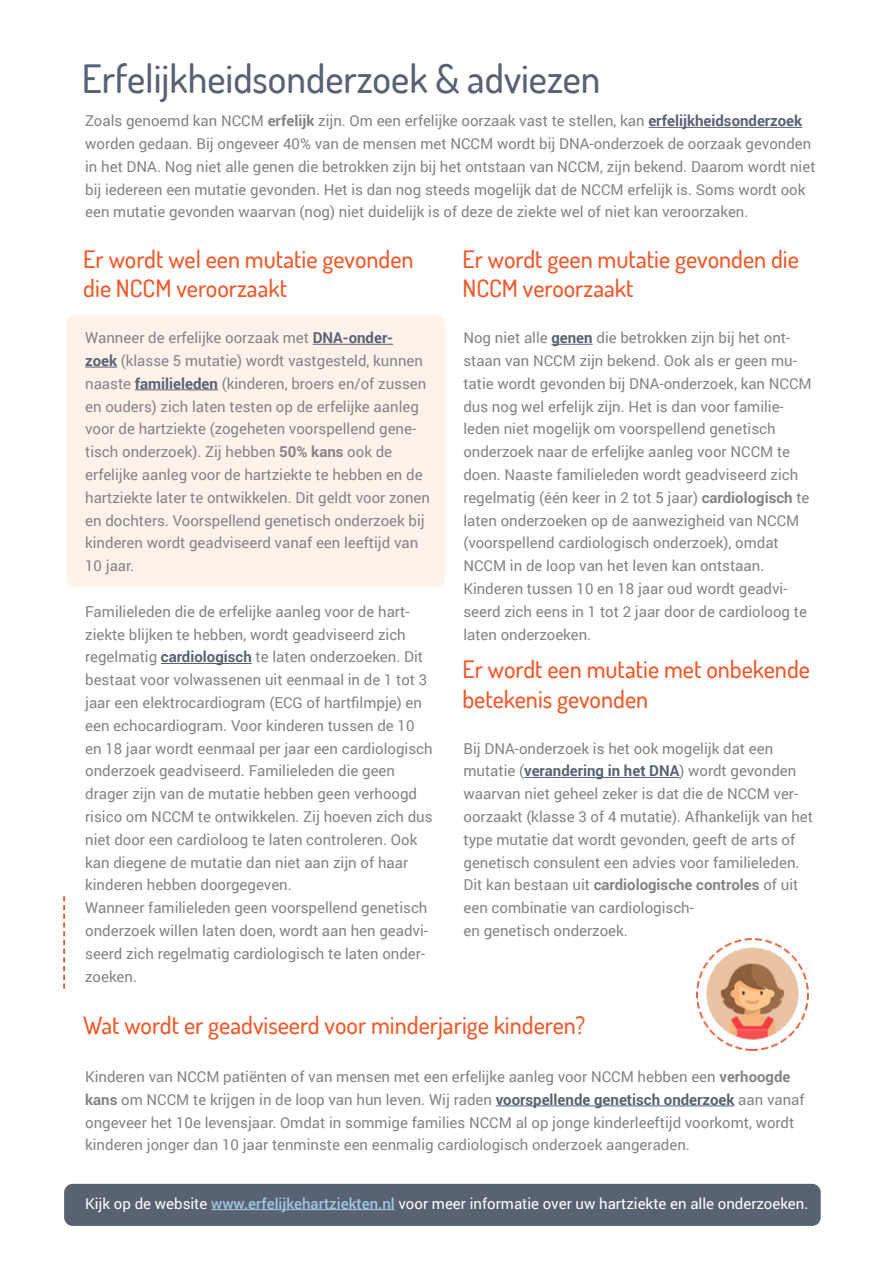
<style>
.page{position:relative;width:893px;height:1263px;background:#fff}
.page>*{position:absolute;margin:0;border:0;box-sizing:border-box;transform-origin:0 0}
.t1{font:500 39px "Dosis";color:#596273}
.t2{font:500 24px/29.4px "Dosis";color:#f1592a}
.t3{font:15px/22.8px "Roboto";color:#868288}
.t4{font:15px "Roboto";color:#fff}
.s1{font-weight:700}
.s2{font-weight:700;color:#596273}
.s3{font-weight:500;color:#a0c9dc}
</style>
<div class="page">
<div style="left:66px;top:315px;width:380px;height:272px;background:#fff2eb;border-radius:9px"></div>
<hr style="left:313px;top:344px;width:80px;height:1px;background:#596273">
<hr style="left:85px;top:367px;width:32px;height:1px;background:#596273">
<hr style="left:135px;top:389px;width:83px;height:1px;background:#596273">
<hr style="left:161px;top:663px;width:91px;height:1px;background:#596273">
<hr style="left:551px;top:344px;width:42px;height:1px;background:#596273">
<hr style="left:524px;top:777px;width:155px;height:1px;background:#596273">
<hr style="left:496px;top:1105px;width:238px;height:1px;background:#596273">
<hr style="left:648px;top:127px;width:154px;height:1px;background:#596273">
<svg style="left:63px;top:896px;width:2px;height:93px"></svg>
<img style="left:696px;top:938px;width:113px;height:113px">
<div style="left:64px;top:1184px;width:757px;height:42px;background:#596273;border-radius:9px"></div>
<hr style="left:211px;top:1209px;width:184px;height:1px;background:#a0c9dc">
<h1 class="t1" style="left:82px;top:53px;width:520px">Erfelijkheidsonderzoek &amp; adviezen</h1>
<p class="t3" style="left:85px;top:109px;width:732px">Zoals genoemd kan NCCM <span class="s1">erfelijk</span> zijn. Om een erfelijke oorzaak vast te stellen, kan <span class="s2">erfelijkheidsonderzoek </span>worden gedaan. Bij ongeveer 40% van de mensen met NCCM wordt bij DNA-onderzoek de oorzaak gevonden in het DNA. Nog niet alle genen die betrokken zijn bij het ontstaan van NCCM, zijn bekend. Daarom wordt niet bij iedereen een mutatie gevonden. Het is dan nog steeds mogelijk dat de NCCM erfelijk is. Soms wordt ook een mutatie gevonden waarvan (nog) niet duidelijk is of deze de ziekte wel of niet kan veroorzaken.</p>
<h2 class="t2" style="left:83px;top:243px;width:332px">Er wordt wel een mutatie gevonden die NCCM veroorzaakt</h2>
<h2 class="t2" style="left:462px;top:243px;width:338px">Er wordt geen mutatie gevonden die<br>NCCM veroorzaakt</h2>
<p class="t3" style="left:85px;top:326px;width:346px">Wanneer de erfelijke oorzaak met <span class="s2">DNA-onder-<br>zoek</span> (klasse 5 mutatie) wordt vastgesteld, kunnen naaste <span class="s2">familieleden</span> (kinderen, broers en/of zussen en ouders) zich laten testen op de erfelijke aanleg voor de hartziekte (zogeheten voorspellend gene&shy;tisch onderzoek). Zij hebben <span class="s1">50% kans</span> ook de erfelijke aanleg voor de hartziekte te hebben en de hartziekte later te ontwikkelen. Dit geldt voor zonen en dochters. Voorspellend genetisch onderzoek bij kinderen wordt geadviseerd vanaf een leeftijd van 10 jaar.</p>
<p class="t3" style="left:85px;top:599px;width:349px">Familieleden die de erfelijke aanleg voor de hart&shy;ziekte blijken te hebben, wordt geadviseerd zich regelmatig <span class="s2">cardiologisch</span> te laten onderzoeken. Dit bestaat voor volwassenen uit eenmaal in de 1 tot 3 jaar een elektrocardiogram (ECG of hartfilmpje) en een echocardiogram. Voor kinderen tussen de 10 en 18 jaar wordt eenmaal per jaar een cardiologisch onderzoek geadviseerd. Familieleden die geen drager zijn van de mutatie hebben geen verhoogd risico om NCCM te ontwikkelen. Zij hoeven zich dus niet door een cardioloog te laten controleren. Ook kan diegene de mutatie dan niet aan zijn of haar kinderen hebben doorgegeven.<br>Wanneer familieleden geen voorspellend genetisch onderzoek willen laten doen, wordt aan hen geadvi&shy;seerd zich regelmatig cardiologisch te laten onder&shy;zoeken.</p>
<p class="t3" style="left:463px;top:326px;width:350px">Nog niet alle <span class="s2">genen</span> die betrokken zijn bij het ont&shy;staan van NCCM zijn bekend. Ook als er geen mu&shy;tatie wordt gevonden bij DNA-onderzoek, kan NCCM dus nog wel erfelijk zijn. Het is dan voor familie&shy;leden niet mogelijk om voorspellend genetisch onderzoek naar de erfelijke aanleg voor NCCM te doen. Naaste familieleden wordt geadviseerd zich regelmatig (één keer in 2 tot 5 jaar) <span class="s1">cardiologisch</span> te laten onderzoeken op de aanwezigheid van NCCM (voorspellend cardiologisch onderzoek), omdat NCCM in de loop van het leven kan ontstaan.<br>Kinderen tussen 10 en 18 jaar oud wordt geadvi&shy;seerd zich eens in 1 tot 2 jaar door de cardioloog te laten onderzoeken.</p>
<h2 class="t2" style="left:462px;top:654px;width:349px">Er wordt een mutatie met onbekende betekenis gevonden</h2>
<p class="t3" style="left:463px;top:736px;width:351px">Bij DNA-onderzoek is het ook mogelijk dat een mutatie (<span class="s2">verandering in het DNA</span>) wordt gevonden waarvan niet geheel zeker is dat die de NCCM ver&shy;oorzaakt (klasse 3 of 4 mutatie). Afhankelijk van het type mutatie dat wordt gevonden, geeft de arts of genetisch consulent een advies voor familieleden.<br>Dit kan bestaan uit <span class="s1">cardiologische controles</span> of uit een combinatie van cardiologisch-<br>en genetisch onderzoek.</p>
<h2 class="t2" style="left:83px;top:1009px;width:504px">Wat wordt er geadviseerd voor minderjarige kinderen?</h2>
<p class="t3" style="left:85px;top:1065px;width:721px">Kinderen van NCCM patiënten of van mensen met een erfelijke aanleg voor NCCM hebben een <span class="s1">verhoogde kans</span> om NCCM te krijgen in de loop van hun leven. Wij raden <span class="s2">voorspellende genetisch onderzoek</span> aan vanaf ongeveer het 10e levensjaar. Omdat in sommige families NCCM al op jonge kinderleeftijd voorkomt, wordt kinderen jonger dan 10 jaar tenminste een eenmalig cardiologisch onderzoek aangeraden.</p>
<p class="t4" style="left:85px;top:1193px;width:725px">Kijk op de website <span class="s3">www.erfelijkehartziekten.nl</span> voor meer informatie over uw hartziekte en alle onderzoeken.</p>
</div>
